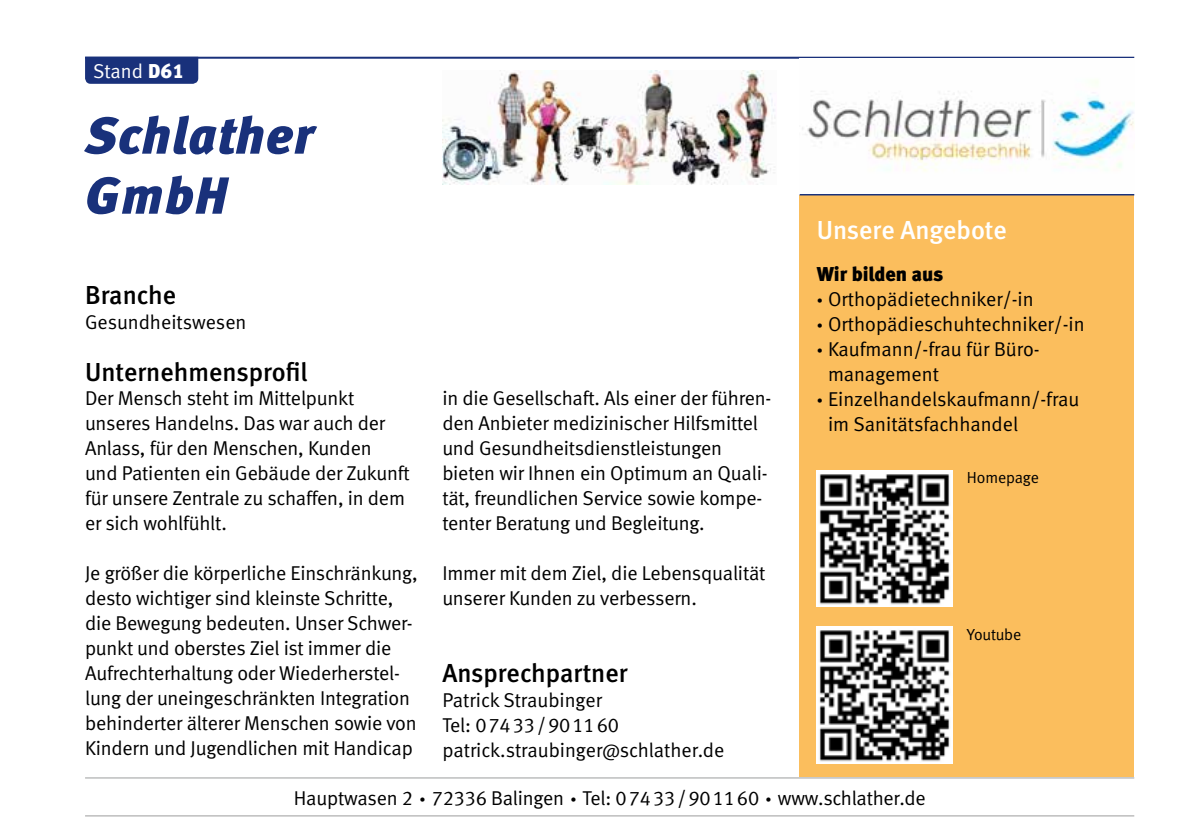
<style>
.page{position:relative;width:1191px;height:833px;background:#fff}
.page>*{position:absolute;margin:0;border:0;box-sizing:border-box;transform-origin:0 0}
.t1{font:italic 52px/60px "Meta Black LF";letter-spacing:.02em;color:#19317b}
.t2{font:26px "Meta Medium LF";color:#000}
.t3{font:26px "Meta Medium LF";color:#fff}
.t4{font:20px/25px "Meta Normal LF";letter-spacing:-.01em;color:#000}
.t5{font:20px "Meta Black LF";letter-spacing:-.005em;color:#000}
.t6{font:20px "Meta Normal LF";color:#fff}
.t7{font:16px "Meta Normal LF";letter-spacing:-.01em;color:#000}
.s1{font-family:"Meta Black LF"}
</style>
<div class="page">
<img style="left:442px;top:70px;width:333px;height:115px">
<div style="left:799px;top:195px;width:335px;height:582px;background:#fbbe5d"></div>
<div style="left:85px;top:59px;width:113px;height:25px;background:#19317b"></div>
<hr style="left:85px;top:57px;width:1049px;height:2px;background:#19317b">
<hr style="left:85px;top:777px;width:1049px;height:1px;background:#9c9d9d">
<hr style="left:85px;top:815px;width:1049px;height:1px;background:#9c9d9d">
<hr style="left:799px;top:193px;width:335px;height:2px;background:#19317b">
<img style="left:802px;top:80px;width:332px;height:92px">
<img style="left:816px;top:471px;width:136px;height:136px">
<img style="left:816px;top:627px;width:136px;height:136px">
<p class="t6" style="left:93px;top:59px;width:92px">Stand <span class="s1">D61</span></p>
<h1 class="t1" style="left:85px;top:105px;width:230px">Schlather<br>GmbH</h1>
<h2 class="t2" style="left:85px;top:279px;width:93px">Branche</h2>
<p class="t4" style="left:85px;top:309px;width:163px">Gesundheitswesen</p>
<h2 class="t2" style="left:85px;top:357px;width:224px">Unternehmensprofil</h2>
<p class="t4" style="left:85px;top:385px;width:326px">Der Mensch steht im Mittelpunkt unseres Handelns. Das war auch der<br>Anlass, für den Menschen, Kunden<br>und Patienten ein Gebäude der Zukunft für unsere Zentrale zu schaffen, in dem er sich wohlfühlt.</p>
<p class="t4" style="left:85px;top:560px;width:334px">Je größer die körperliche Einschränkung, desto wichtiger sind kleinste Schritte, die Bewegung bedeuten. Unser Schwer&shy;punkt und oberstes Ziel ist immer die Aufrechterhaltung oder Wiederherstel&shy;lung der uneingeschränkten Integration behinderter älterer Menschen sowie von Kindern und Jugendlichen mit Handicap</p>
<p class="t4" style="left:442px;top:385px;width:330px">in die Gesellschaft. Als einer der führen&shy;den Anbieter medizinischer Hilfsmittel und Gesundheitsdienstleistungen bieten wir Ihnen ein Optimum an Quali&shy;tät, freundlichen Service sowie kompe&shy;tenter Beratung und Begleitung.</p>
<p class="t4" style="left:442px;top:560px;width:324px">Immer mit dem Ziel, die Lebensqualität unserer Kunden zu verbessern.</p>
<h2 class="t2" style="left:442px;top:657px;width:187px">Ansprechpartner</h2>
<p class="t4" style="left:442px;top:687px;width:283px">Patrick Straubinger<br>Tel: 07433/901160 patrick.straubinger@schlather.de</p>
<h2 class="t3" style="left:816px;top:214px;width:192px">Unsere Angebote</h2>
<p class="t5" style="left:816px;top:262px;width:128px">Wir bilden aus</p>
<p class="t4" style="left:816px;top:286px;width:218px"><span class="s1">·</span> Orthopädietechniker/-in</p>
<p class="t4" style="left:816px;top:311px;width:270px"><span class="s1">·</span> Orthopädieschuhtechniker/-in</p>
<p class="t4" style="left:816px;top:336px;width:222px"><span class="s1">·</span> Kaufmann/-frau für Büro-</p>
<p class="t4" style="left:828px;top:361px;width:112px">management</p>
<p class="t4" style="left:816px;top:386px;width:264px"><span class="s1">·</span> Einzelhandelskaufmann/-frau</p>
<p class="t4" style="left:828px;top:411px;width:192px">im Sanitätsfachhandel</p>
<p class="t7" style="left:967px;top:468px;width:73px">Homepage</p>
<p class="t7" style="left:967px;top:625px;width:56px">Youtube</p>
<p class="t4" style="left:294px;top:785px;width:633px">Hauptwasen 2 <span class="s1">·</span> 72336 Balingen <span class="s1">·</span> Tel: 07433/901160 <span class="s1">·</span> www.schlather.de</p>
</div>
